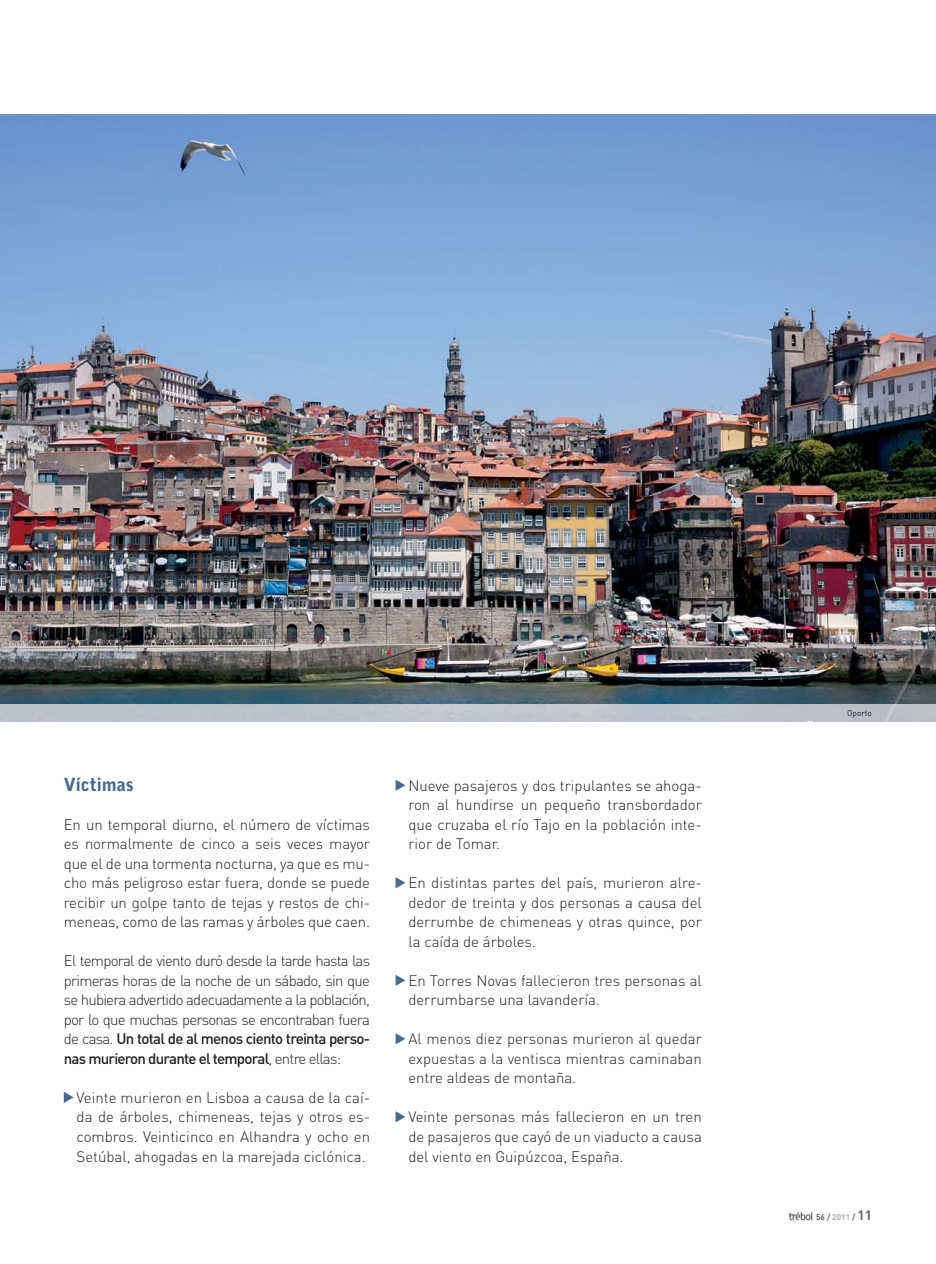
<style>
.page{position:relative;width:936px;height:1264px;background:#fff}
.page>*{position:absolute;margin:0;border:0;box-sizing:border-box;transform-origin:0 0}
.t1{font:900 18px "Bell Gothic Std";color:#466b8c}
.t2{font:300 15px/19.5px "DIN";color:#231f20;text-align:justify}
.t3{font:700 8.25px "DIN";color:#67686b}
.t4{font:8.25px "DIN";color:#231f20}
.s1{font-weight:500}
.s2{color:#aeb0b3}
.s3{font-size:13.5px}
</style>
<div class="page">
<svg style="left:788px;top:1212px;width:24px;height:8px"></svg>
<svg style="left:64px;top:1092px;width:10px;height:11px"></svg>
<svg style="left:395px;top:779px;width:10px;height:12px"></svg>
<svg style="left:395px;top:877px;width:10px;height:11px"></svg>
<svg style="left:395px;top:974px;width:10px;height:12px"></svg>
<svg style="left:395px;top:1033px;width:10px;height:11px"></svg>
<svg style="left:395px;top:1111px;width:10px;height:11px"></svg>
<img style="left:0;top:115px;width:935px;height:589px">
<svg style="left:0;top:704px;width:935px;height:17px;background:#bdc3cd"></svg>
<p class="t1" style="left:64px;top:776px;width:72px">Víctimas</p>
<p class="t2" style="left:64px;top:816px;width:308px">En un temporal diurno, el número de víctimas es normalmente de cinco a seis veces mayor que el de una tormenta nocturna, ya que es mu&shy;cho más peligroso estar fuera, donde se puede recibir un golpe tanto de tejas y restos de chi&shy;meneas, como de las ramas y árboles que caen.</p>
<p class="t2" style="left:64px;top:953px;width:308px">El temporal de viento duró desde la tarde hasta las primeras horas de la noche de un sábado, sin que se hubiera advertido adecuadamente a la población, por lo que muchas personas se encontraban fuera de casa. <span class="s1">Un total de al menos ciento treinta perso&shy;nas murieron durante el temporal</span>, entre ellas:</p>
<p class="t2" style="left:77px;top:1089px;width:295px">Veinte murieron en Lisboa a causa de la caí&shy;da de árboles, chimeneas, tejas y otros es&shy;combros. Veinticinco en Alhandra y ocho en Setúbal, ahogadas en la marejada ciclónica.</p>
<p class="t2" style="left:408px;top:777px;width:295px">Nueve pasajeros y dos tripulantes se ahoga&shy;ron al hundirse un pequeño transbordador que cruzaba el río Tajo en la población inte&shy;rior de Tomar.</p>
<p class="t2" style="left:408px;top:875px;width:295px">En distintas partes del país, murieron alre&shy;dedor de treinta y dos personas a causa del derrumbe de chimeneas y otras quince, por la caída de árboles.</p>
<p class="t2" style="left:408px;top:972px;width:295px">En Torres Novas fallecieron tres personas al derrumbarse una lavandería.</p>
<p class="t2" style="left:408px;top:1031px;width:295px">Al menos diez personas murieron al quedar expuestas a la ventisca mientras caminaban entre aldeas de montaña.</p>
<p class="t2" style="left:408px;top:1109px;width:295px">Veinte personas más fallecieron en un tren de pasajeros que cayó de un viaducto a causa del viento en Guipúzcoa, España.</p>
<p class="t4" style="left:847px;top:710px;width:26px">Oporto</p>
<p class="t3" style="left:816px;top:1214px;width:57px">56 / <span class="s2">2011</span> / <span class="s3">11</span></p>
</div>
